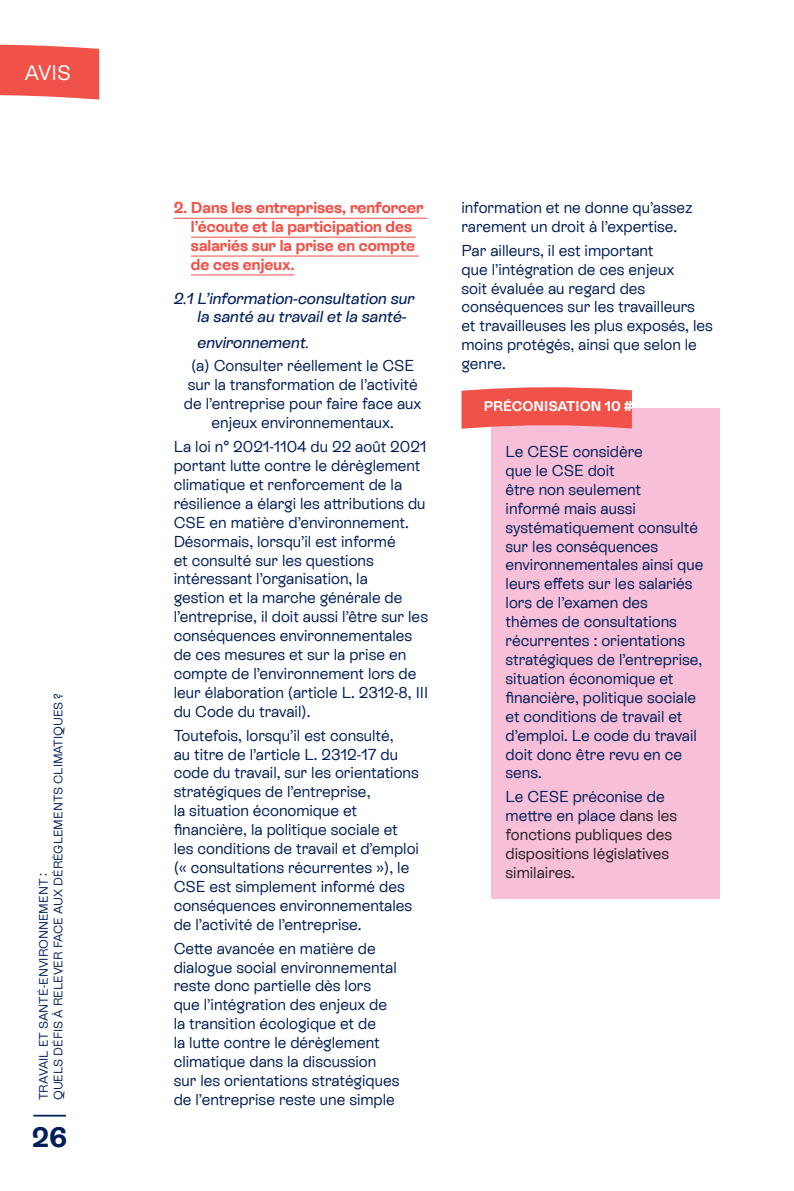
<style>
.page{position:relative;width:794px;height:1191px;background:#fff}
.page>*{position:absolute;margin:0;border:0;box-sizing:border-box;transform-origin:0 0}
.t1{font:700 28px "ES Rebond Grotesque";color:#001e57}
.t2{font:21px "ES Rebond Grotesque";color:#fff}
.Texte_courant{font:15.75px/18.9px "ES Rebond Grotesque";color:#001e57}
.Texte_courant-2{font:700 15.75px/18.9px "ES Rebond Grotesque";color:#f05249}
.Texte_courant-3{font:15.75px/18.9px "ES Rebond Grotesque";color:#231f20}
.Texte_courant-4{font:italic 500 15.75px/18.9px "ES Rebond Grotesque";color:#001e57}
.Titre__plusieurs_pré{font:700 14px "ES Rebond Grotesque";color:#fff}
.t3{font:12.25px/14.7px "ES Rebond Grotesque";color:#001e57}
.s1{color:#001e57}
</style>
<div class="page">
<svg style="left:0;top:44px;width:100px;height:56px;background:#f1635b"></svg>
<hr style="left:33px;top:1114px;width:33px;height:2px;background:#001e57">
<hr style="left:174px;top:218px;width:253px;height:1px;background:#f05249">
<hr style="left:191px;top:237px;width:225px;height:1px;background:#f05249">
<hr style="left:191px;top:256px;width:228px;height:1px;background:#f05249">
<hr style="left:191px;top:274px;width:104px;height:1px;background:#f05249">
<div style="left:491px;top:408px;width:228px;height:490px;background:#f7bfd8"></div>
<svg style="left:461px;top:387px;width:171px;height:42px;background:#f05f58"></svg>
<h2 class="t2" style="left:25px;top:59px;width:47px">AVIS</h2>
<p class="t3" style="left:36px;top:1100px;width:408px;rotate:-90deg">TRAVAIL ET SANTÉ-ENVIRONNEMENT :<br>QUELS DÉFIS À RELEVER FACE AUX DÉRÈGLEMENTS CLIMATIQUES ?</p>
<h1 class="t1" style="left:32px;top:1118px;width:37px">26</h1>
<p class="Texte_courant-2" style="left:191px;top:197px;width:234px;text-indent:-17px">2. Dans les entreprises, renforcer l’écoute et la participation des salariés sur la prise en compte de ces enjeux.</p>
<p class="Texte_courant-4" style="left:198px;top:288px;width:218px;text-indent:-24px">2.1 L’information-consultation sur la santé au travail et la santé-</p>
<p class="Texte_courant-4" style="left:198px;top:332px;width:113px">environnement.</p>
<p class="Texte_courant" style="left:184px;top:356px;width:239px;text-align:center">(a) Consulter réellement le CSE sur la transformation de l’activité de l’entreprise pour faire face aux enjeux environnementaux.</p>
<p class="Texte_courant" style="left:174px;top:436px;width:256px">La loi n° 2021-1104 du 22 août 2021 portant lutte contre le dérèglement climatique et renforcement de la résilience a élargi les attributions du CSE en matière d’environnement.<br>Désormais, lorsqu’il est informé<br>et consulté sur les questions intéressant l’organisation, la<br>gestion et la marche générale de l’entreprise, il doit aussi l’être sur les conséquences environnementales de ces mesures et sur la prise en compte de l’environnement lors de leur élaboration (article L. 2312-8, III du Code du travail).</p>
<p class="Texte_courant" style="left:174px;top:725px;width:247px">Toutefois, lorsqu’il est consulté,<br>au titre de l’article L. 2312-17 du code du travail, sur les orientations stratégiques de l’entreprise,<br>la situation économique et financière, la politique sociale et les conditions de travail et d’emploi (« consultations récurrentes »), le CSE est simplement informé des conséquences environnementales de l’activité de l’entreprise.</p>
<p class="Texte_courant" style="left:174px;top:938px;width:227px">Cette avancée en matière de dialogue social environnemental reste donc partielle dès lors que l’intégration des enjeux de la transition écologique et de<br>la lutte contre le dérèglement climatique dans la discussion sur les orientations stratégiques de l’entreprise reste une simple</p>
<p class="Texte_courant" style="left:461px;top:197px;width:232px">information et ne donne qu’assez rarement un droit à l’expertise.</p>
<p class="Texte_courant" style="left:461px;top:240px;width:253px">Par ailleurs, il est important<br>que l’intégration de ces enjeux<br>soit évaluée au regard des conséquences sur les travailleurs et travailleuses les plus exposés, les moins protégés, ainsi que selon le genre.</p>
<p class="Titre__plusieurs_pré" style="left:484px;top:397px;width:150px">PRÉCONISATION 10 #</p>
<p class="Texte_courant" style="left:505px;top:441px;width:199px">Le CESE considère<br>que le CSE doit<br>être non seulement<br>informé mais aussi systématiquement consulté sur les conséquences environnementales ainsi que leurs effets sur les salariés lors de l’examen des thèmes de consultations récurrentes : orientations stratégiques de l’entreprise, situation économique et financière, politique sociale et conditions de travail et d’emploi. Le code du travail doit donc être revu en ce sens.</p>
<p class="Texte_courant-3" style="left:505px;top:787px;width:173px"><span class="s1">Le CESE préconise de mettre en place</span> dans les fonctions publiques des dispositions législatives similaires.</p>
</div>
